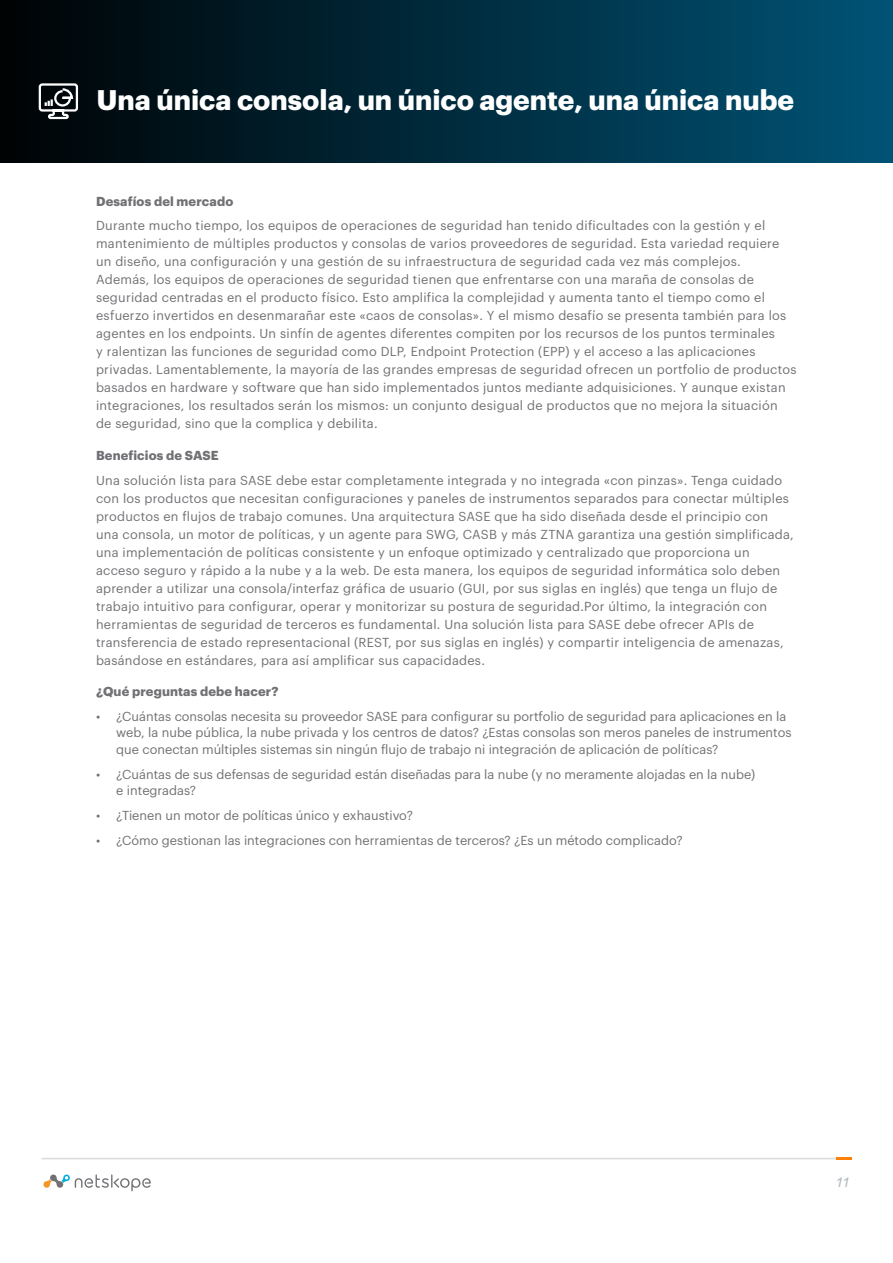
<style>
.page{position:relative;width:893px;height:1263px;background:#fff}
.page>*{position:absolute;margin:0;border:0;box-sizing:border-box;transform-origin:0 0}
.main_headline_title{font:700 27.75px "Graphik";color:#fff}
.t1{font:italic 13.5px "Arial";color:#aeb6bb}
.body_copy{font:12.75px/18px "Graphik";letter-spacing:.02em;color:#717074}
.body_copy-2{font:12.75px/16.2px "Graphik";color:#717074}
.subhead_II{font:700 12.75px "Graphik";letter-spacing:.01em;color:#717074}
</style>
<div class="page">
<svg style="left:43px;top:1174px;width:108px;height:17px"></svg>
<hr style="left:41px;top:1158px;width:810px;height:1px;background:#717074">
<svg style="left:836px;top:1157px;width:15px;height:2px"></svg>
<div style="left:0;top:0;width:893px;height:163px;background:linear-gradient(to right,#000203,#005376)"></div>
<svg style="left:38px;top:82px;width:41px;height:38px"></svg>
<p class="main_headline_title" style="left:97px;top:78px;width:699px">Una única consola, un único agente, una única nube</p>
<p class="subhead_II" style="left:96px;top:191px;width:139px">Desafíos del mercado</p>
<p class="body_copy" style="left:96px;top:216px;width:702px">Durante mucho tiempo, los equipos de operaciones de seguridad han tenido dificultades con la gestión y el mantenimiento de múltiples productos y consolas de varios proveedores de seguridad. Esta variedad requiere un diseño, una configuración y una gestión de su infraestructura de seguridad cada vez más complejos.<br>Además, los equipos de operaciones de seguridad tienen que enfrentarse con una maraña de consolas de seguridad centradas en el producto físico. Esto amplifica la complejidad y aumenta tanto el tiempo como el esfuerzo invertidos en desenmarañar este «caos de consolas». Y el mismo desafío se presenta también para los agentes en los endpoints. Un sinfín de agentes diferentes compiten por los recursos de los puntos terminales<br>y ralentizan las funciones de seguridad como DLP, Endpoint Protection (EPP) y el acceso a las aplicaciones privadas. Lamentablemente, la mayoría de las grandes empresas de seguridad ofrecen un portfolio de productos basados en hardware y software que han sido implementados juntos mediante adquisiciones. Y aunque existan integraciones, los resultados serán los mismos: un conjunto desigual de productos que no mejora la situación<br>de seguridad, sino que la complica y debilita.</p>
<p class="subhead_II" style="left:96px;top:445px;width:124px">Beneficios de SASE</p>
<p class="body_copy" style="left:96px;top:470px;width:699px">Una solución lista para SASE debe estar completamente integrada y no integrada «con pinzas». Tenga cuidado con los productos que necesitan configuraciones y paneles de instrumentos separados para conectar múltiples productos en flujos de trabajo comunes. Una arquitectura SASE que ha sido diseñada desde el principio con<br>una consola, un motor de políticas, y un agente para SWG, CASB y más ZTNA garantiza una gestión simplificada, una implementación de políticas consistente y un enfoque optimizado y centralizado que proporciona un acceso seguro y rápido a la nube y a la web. De esta manera, los equipos de seguridad informática solo deben aprender a utilizar una consola/interfaz gráfica de usuario (GUI, por sus siglas en inglés) que tenga un flujo de trabajo intuitivo para configurar, operar y monitorizar su postura de seguridad.Por último, la integración con herramientas de seguridad de terceros es fundamental. Una solución lista para SASE debe ofrecer APIs de transferencia de estado representacional (REST, por sus siglas en inglés) y compartir inteligencia de amenazas, basándose en estándares, para así amplificar sus capacidades.</p>
<p class="subhead_II" style="left:96px;top:682px;width:184px">¿Qué preguntas debe hacer?</p>
<p class="body_copy-2" style="left:116px;top:707px;width:677px;text-indent:-20px">• ¿Cuántas consolas necesita su proveedor SASE para configurar su portfolio de seguridad para aplicaciones en la web, la nube pública, la nube privada y los centros de datos? ¿Estas consolas son meros paneles de instrumentos que conectan múltiples sistemas sin ningún flujo de trabajo ni integración de aplicación de políticas?</p>
<p class="body_copy-2" style="left:116px;top:765px;width:640px;text-indent:-20px">• ¿Cuántas de sus defensas de seguridad están diseñadas para la nube (y no meramente alojadas en la nube) e integradas?</p>
<p class="body_copy-2" style="left:96px;top:806px;width:318px">• ¿Tienen un motor de políticas único y exhaustivo?</p>
<p class="body_copy-2" style="left:96px;top:831px;width:588px">• ¿Cómo gestionan las integraciones con herramientas de terceros? ¿Es un método complicado?</p>
<p class="t1" style="left:836px;top:1173px;width:16px">11</p>
</div>
